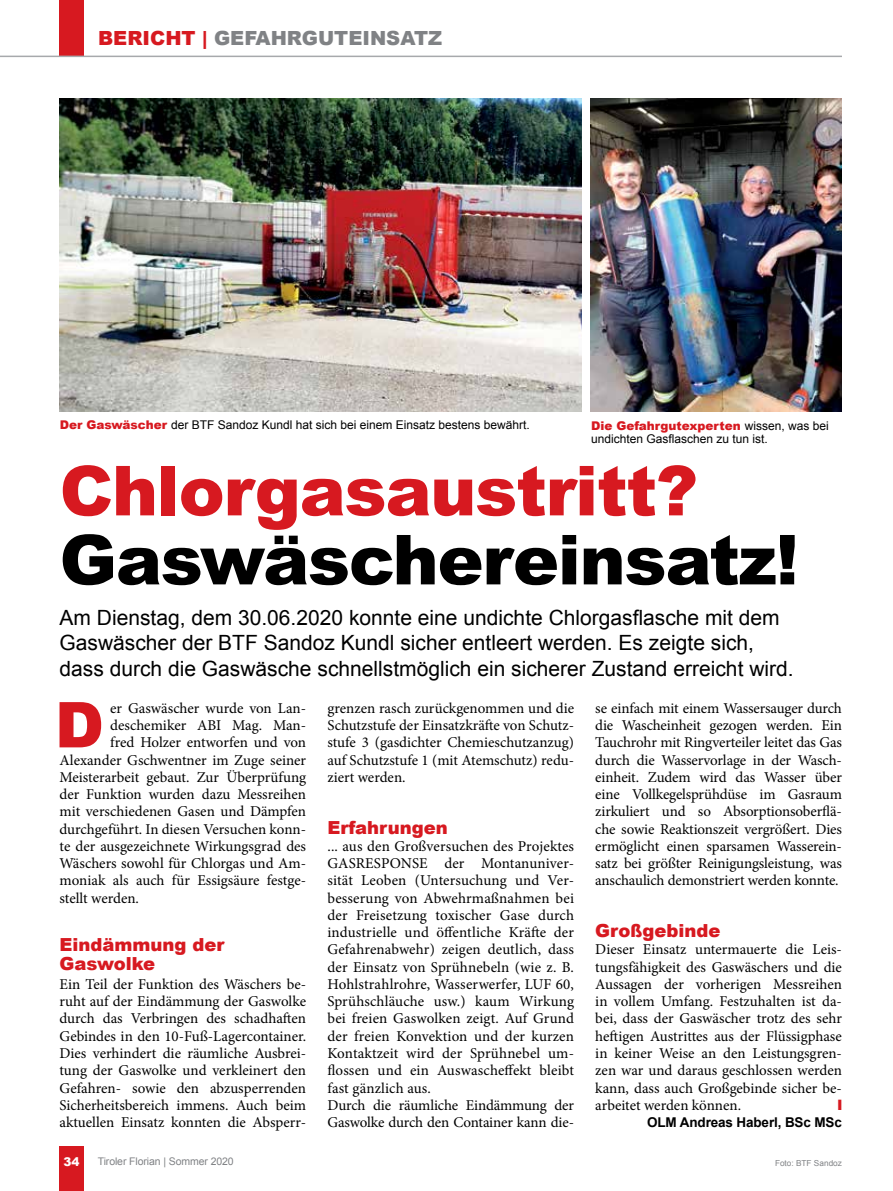
<style>
.page{position:relative;width:893px;height:1191px;background:#fff}
.page>*{position:absolute;margin:0;border:0;box-sizing:border-box;transform-origin:0 0}
.t1{font:900 69px "Arial";letter-spacing:-.015em;color:#000}
.t2{font:900 69px "Arial";letter-spacing:-.015em;color:#d71920}
.t3{font:900 63.15px "Arial";color:#d71920}
.t4{font:21px/25.5px "Arial";color:#000}
.t5{font:900 19.5px "Arial";color:#808285}
.t6{font:900 18px/19.5px "Arial";color:#d71920}
.t7{font:15px/17.2px "Minion Pro";color:#000;text-align:justify}
.t8{font:700 13.5px "Arial";letter-spacing:-.01em;color:#000}
.t9{font:12px/13.5px "Arial";color:#000}
.t10{font:900 12px "Arial";color:#fff}
.t11{font:10.5px "Arial";letter-spacing:-.01em;color:#808285}
.t12{font:8.25px "Arial";color:#808285}
.s1{color:#d71920}
.s2{font-weight:900;color:#d71920}
</style>
<div class="page">
<div style="left:60px;top:1145px;width:24px;height:46px;background:#d71920"></div>
<div style="left:60px;top:0;width:24px;height:56px;background:#d71920"></div>
<img style="left:60px;top:99px;width:521px;height:313px">
<img style="left:590px;top:99px;width:251px;height:313px">
<hr style="left:0;top:56px;width:842px;height:1px;background:#a7a9ac">
<h3 class="t5" style="left:98px;top:24px;width:346px"><span class="s1">BERICHT |</span> GEFAHRGUTEINSATZ</h3>
<p class="t9" style="left:60px;top:418px;width:472px"><span class="s2">Der Gaswäscher</span> der BTF Sandoz Kundl hat sich bei einem Einsatz bestens bewährt.</p>
<p class="t9" style="left:591px;top:419px;width:239px"><span class="s2">Die Gefahrgutexperten</span> wissen, was bei undichten Gasflaschen zu tun ist.</p>
<h1 class="t2" style="left:60px;top:440px;width:640px">Chlorgasaustritt?</h1>
<h1 class="t1" style="left:60px;top:509px;width:741px">Gaswäschereinsatz!</h1>
<h3 class="t4" style="left:60px;top:604px;width:736px">Am Dienstag, dem 30.06.2020 konnte eine undichte Chlorgasflasche mit dem<br>Gaswäscher der BTF Sandoz Kundl sicher entleert werden. Es zeigte sich, dass durch die Gaswäsche schnellstmöglich ein sicherer Zustand erreicht wird.</h3>
<h2 class="t3" style="left:55px;top:679px;width:51px">D</h2>
<p class="t7" style="left:110px;top:699px;width:197px">er Gaswäscher wurde von Lan-</p>
<p class="t7" style="left:327px;top:699px;width:248px">grenzen rasch zurückgenommen und die Schutzstufe der Einsatzkräfte von Schutz&shy;stufe 3 (gasdichter Chemieschutzanzug) auf Schutzstufe 1 (mit Atemschutz) redu&shy;ziert werden.</p>
<p class="t6" style="left:327px;top:817px;width:122px">Erfahrungen</p>
<p class="t7" style="left:327px;top:837px;width:248px;text-align:left">... aus den Großversuchen des Projektes GASRESPONSE der Montanuniver&shy;sität Leoben (Untersuchung und Ver&shy;besserung von Abwehrmaßnahmen bei der Freisetzung toxischer Gase durch industrielle und öffentliche Kräfte der Gefahrenabwehr) zeigen deutlich, dass der Einsatz von Sprühnebeln (wie z. B.<br>Hohlstrahlrohre, Wasserwerfer, LUF 60, Sprühschläuche usw.) kaum Wirkung bei freien Gaswolken zeigt. Auf Grund der freien Konvektion und der kurzen Kontaktzeit wird der Sprühnebel um&shy;flossen und ein Auswascheffekt bleibt fast gänzlich aus.<br>Durch die räumliche Eindämmung der Gaswolke durch den Container kann die-</p>
<p class="t7" style="left:595px;top:699px;width:248px">se einfach mit einem Wassersauger durch die Wascheinheit gezogen werden. Ein Tauchrohr mit Ringverteiler leitet das Gas durch die Wasservorlage in der Wasch&shy;einheit. Zudem wird das Wasser über eine Vollkegelsprühdüse im Gasraum zirkuliert und so Absorptionsoberflä&shy;che sowie Reaktionszeit vergrößert. Dies ermöglicht einen sparsamen Wasserein&shy;satz bei größter Reinigungsleistung, was anschaulich demonstriert werden konnte.</p>
<p class="t6" style="left:595px;top:920px;width:127px">Großgebinde</p>
<p class="t7" style="left:595px;top:941px;width:248px">Dieser Einsatz untermauerte die Leis&shy;tungsfähigkeit des Gaswäschers und die Aussagen der vorherigen Messreihen in vollem Umfang. Festzuhalten ist da&shy;bei, dass der Gaswäscher trotz des sehr heftigen Austrittes aus der Flüssigphase in keiner Weise an den Leistungsgren&shy;zen war und daraus geschlossen werden kann, dass auch Großgebinde sicher be&shy;arbeitet werden können.</p>
<p class="t8" style="left:647px;top:1113px;width:196px">OLM Andreas Haberl, BSc MSc</p>
<p class="t7" style="left:110px;top:717px;width:197px">deschemiker ABI Mag. Man-</p>
<p class="t7" style="left:110px;top:734px;width:197px">fred Holzer entworfen und von</p>
<p class="t7" style="left:60px;top:751px;width:248px">Alexander Gschwentner im Zuge seiner</p>
<p class="t7" style="left:60px;top:768px;width:248px">Meisterarbeit gebaut. Zur Überprüfung</p>
<p class="t7" style="left:60px;top:786px;width:248px">der Funktion wurden dazu Messreihen</p>
<p class="t7" style="left:60px;top:803px;width:248px">mit verschiedenen Gasen und Dämpfen</p>
<p class="t7" style="left:60px;top:820px;width:248px">durchgeführt. In diesen Versuchen konn-</p>
<p class="t7" style="left:60px;top:837px;width:248px">te der ausgezeichnete Wirkungsgrad des</p>
<p class="t7" style="left:60px;top:855px;width:248px">Wäschers sowohl für Chlorgas und Am-</p>
<p class="t7" style="left:60px;top:872px;width:248px">moniak als auch für Essigsäure festge-</p>
<p class="t7" style="left:60px;top:889px;width:81px">stellt werden.</p>
<p class="t6" style="left:60px;top:934px;width:167px">Eindämmung der<br>Gaswolke</p>
<p class="t7" style="left:60px;top:975px;width:248px">Ein Teil der Funktion des Wäschers be&shy;ruht auf der Eindämmung der Gaswolke durch das Verbringen des schadhaften Gebindes in den 10-Fuß-Lagercontainer.<br>Dies verhindert die räumliche Ausbrei&shy;tung der Gaswolke und verkleinert den Gefahren- sowie den abzusperrenden Sicherheitsbereich immens. Auch beim aktuellen Einsatz konnten die Absperr-</p>
<p class="t10" style="left:64px;top:1152px;width:18px">34</p>
<p class="t11" style="left:98px;top:1154px;width:137px">Tiroler Florian | Sommer 2020</p>
<p class="t12" style="left:775px;top:1158px;width:68px">Foto: BTF Sandoz</p>
</div>
